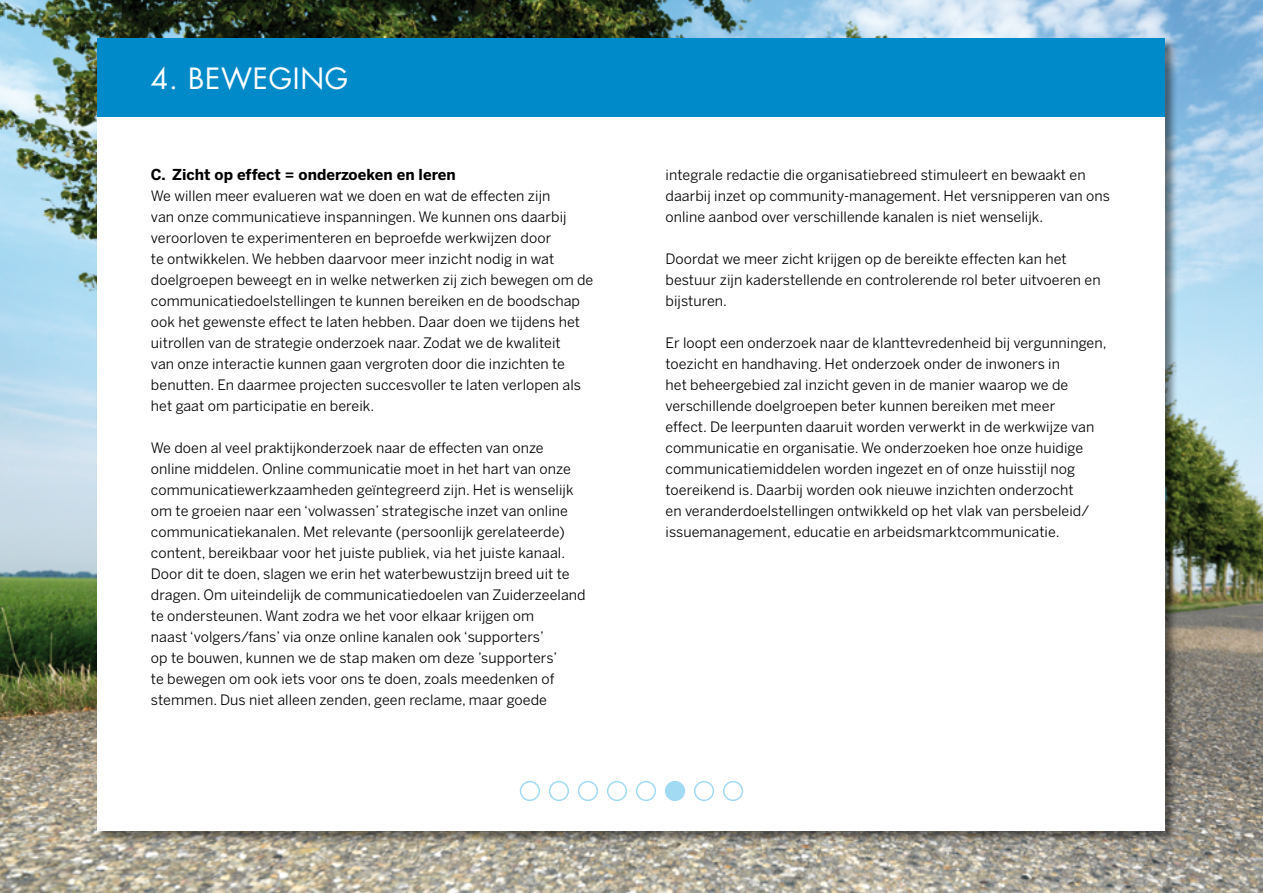
<style>
.page{position:relative;width:1263px;height:893px;background:#fff}
.page>*{position:absolute;margin:0;border:0;box-sizing:border-box;transform-origin:0 0}
.t1{font:28.5px "Futura";letter-spacing:.025em;color:#fff}
.t2{font:700 15px "Benton Sans";color:#000}
.t3{font:14.25px/21px "Benton Sans";letter-spacing:.005em;color:#000}
</style>
<div class="page">
<img style="left:0;top:0;width:1263px;height:893px">
<div style="left:97px;top:38px;width:1081px;height:807px;background:#000;opacity:.5"></div>
<div style="left:98px;top:38px;width:1067px;height:793px;background:#fff"></div>
<div style="left:98px;top:38px;width:1067px;height:79px;background:#008ac9"></div>
<div style="left:723px;top:781px;width:20px;height:20px;border:2px solid #a2daf4;border-radius:50%"></div>
<div style="left:694px;top:781px;width:20px;height:20px;border:2px solid #a2daf4;border-radius:50%"></div>
<div style="left:666px;top:782px;width:18px;height:18px;background:#a2daf4;border-radius:50%"></div>
<div style="left:665px;top:781px;width:20px;height:20px;border:2px solid #a2daf4;border-radius:50%"></div>
<div style="left:636px;top:781px;width:20px;height:20px;border:2px solid #a2daf4;border-radius:50%"></div>
<div style="left:607px;top:781px;width:20px;height:20px;border:2px solid #a2daf4;border-radius:50%"></div>
<div style="left:578px;top:781px;width:20px;height:20px;border:2px solid #a2daf4;border-radius:50%"></div>
<div style="left:549px;top:781px;width:20px;height:20px;border:2px solid #a2daf4;border-radius:50%"></div>
<div style="left:520px;top:781px;width:20px;height:20px;border:2px solid #a2daf4;border-radius:50%"></div>
<h1 class="t1" style="left:151px;top:60px;width:199px">4. BEWEGING</h1>
<p class="t2" style="left:151px;top:166px;width:306px">C. Zicht op effect = onderzoeken en leren</p>
<p class="t3" style="left:151px;top:186px;width:444px">We willen meer evalueren wat we doen en wat de effecten zijn<br>van onze communicatieve inspanningen. We kunnen ons daarbij veroorloven te experimenteren en beproefde werkwijzen door<br>te ontwikkelen. We hebben daarvoor meer inzicht nodig in wat doelgroepen beweegt en in welke netwerken zij zich bewegen om de communicatiedoelstellingen te kunnen bereiken en de boodschap ook het gewenste effect te laten hebben. Daar doen we tijdens het uitrollen van de strategie onderzoek naar. Zodat we de kwaliteit<br>van onze interactie kunnen gaan vergroten door die inzichten te benutten. En daarmee projecten succesvoller te laten verlopen als het gaat om participatie en bereik.</p>
<p class="t3" style="left:151px;top:438px;width:436px">We doen al veel praktijkonderzoek naar de effecten van onze online middelen. Online communicatie moet in het hart van onze communicatiewerkzaamheden geïntegreerd zijn. Het is wenselijk om te groeien naar een ‘volwassen’ strategische inzet van online communicatiekanalen. Met relevante (persoonlijk gerelateerde) content, bereikbaar voor het juiste publiek, via het juiste kanaal.<br>Door dit te doen, slagen we erin het waterbewustzijn breed uit te dragen. Om uiteindelijk de communicatiedoelen van Zuiderzeeland te ondersteunen. Want zodra we het voor elkaar krijgen om<br>naast ‘volgers/fans’ via onze online kanalen ook ‘supporters’<br>op te bouwen, kunnen we de stap maken om deze ’supporters’<br>te bewegen om ook iets voor ons te doen, zoals meedenken of stemmen. Dus niet alleen zenden, geen reclame, maar goede</p>
<p class="t3" style="left:665px;top:165px;width:446px">integrale redactie die organisatiebreed stimuleert en bewaakt en daarbij inzet op community-management. Het versnipperen van ons online aanbod over verschillende kanalen is niet wenselijk.</p>
<p class="t3" style="left:665px;top:249px;width:437px">Doordat we meer zicht krijgen op de bereikte effecten kan het bestuur zijn kaderstellende en controlerende rol beter uitvoeren en bijsturen.</p>
<p class="t3" style="left:665px;top:333px;width:443px">Er loopt een onderzoek naar de klanttevredenheid bij vergunningen, toezicht en handhaving. Het onderzoek onder de inwoners in<br>het beheergebied zal inzicht geven in de manier waarop we de verschillende doelgroepen beter kunnen bereiken met meer<br>effect. De leerpunten daaruit worden verwerkt in de werkwijze van communicatie en organisatie. We onderzoeken hoe onze huidige communicatiemiddelen worden ingezet en of onze huisstijl nog toereikend is. Daarbij worden ook nieuwe inzichten onderzocht<br>en veranderdoelstellingen ontwikkeld op het vlak van persbeleid/ issuemanagement, educatie en arbeidsmarktcommunicatie.</p>
</div>
